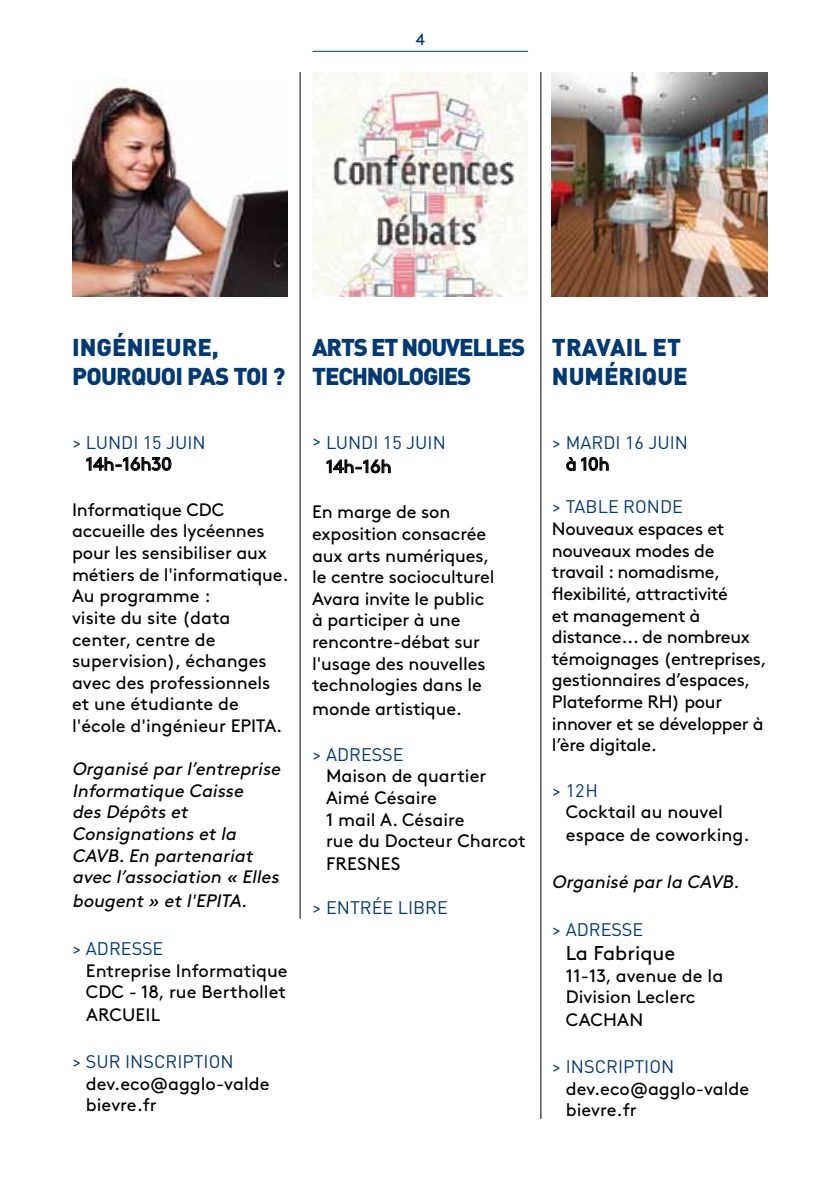
<style>
.page{position:relative;width:840px;height:1191px;background:#fff}
.page>*{position:absolute;margin:0;border:0;box-sizing:border-box;transform-origin:0 0}
.t1{font:900 24px/28.8px "DIN";letter-spacing:-.05em;color:#003974}
.t2{font:900 24px/28.8px "DIN";letter-spacing:-.03em;color:#003974}
.t3{font:900 24px/28.8px "DIN";color:#003974}
.t4{font:20px "Brown Std";color:#000}
.t5{font:18px/21.6px "Brown Std";letter-spacing:-.01em;color:#000}
.t6{font:italic 18px/21.6px "Brown Std";color:#000}
.t7{font:18px "DIN";color:#003974}
.t8{font:16px "Brown Std";color:#003974}
</style>
<div class="page">
<hr style="left:299px;top:72px;width:1px;height:846px;background:#000">
<img style="left:72px;top:78px;width:215px;height:218px">
<img style="left:551px;top:72px;width:216px;height:224px">
<hr style="left:540px;top:72px;width:1px;height:1047px;background:#000">
<img style="left:312px;top:72px;width:215px;height:224px">
<svg style="left:86px;top:457px;width:86px;height:14px"></svg>
<svg style="left:566px;top:457px;width:43px;height:14px"></svg>
<svg style="left:326px;top:459px;width:65px;height:15px"></svg>
<hr style="left:312px;top:51px;width:215px;height:1px;background:#003974">
<p class="t8" style="left:415px;top:30px;width:11px">4</p>
<h1 class="t2" style="left:72px;top:332px;width:215px">INGÉNIEURE,<br>POURQUOI PAS TOI ?</h1>
<p class="t7" style="left:72px;top:431px;width:135px">&gt; LUNDI 15 JUIN</p>
<p class="t5" style="left:86px;top:453px;width:87px">14h-16h30</p>
<p class="t5" style="left:72px;top:499px;width:218px">I nformatique CDC accueille des lycéennes pour les sensibiliser aux métiers de l'informatique.<br>Au programme :<br>visite du site (data center, centre de supervision), échanges avec des professionnels et une étudiante de l'école d'ingénieur EPITA.</p>
<p class="t6" style="left:72px;top:758px;width:213px">Organisé parl’entreprise -I nformatique Caisse des Dépôts et<br>Consignations et la<br>CAVB.En partenariat avec l’association « Elles</p>
<p class="t6" style="left:72px;top:890px;width:180px">bougent » et l'EPITA.</p>
<p class="t7" style="left:72px;top:937px;width:90px">&gt; ADRESSE</p>
<p class="t5" style="left:86px;top:959px;width:203px;line-height:22.2px;text-align:justify">Entreprise I nformatique CDC - 18, rue Berthollet Arc</p>
<p class="t5" style="left:122px;top:1004px;width:35px">ueil</p>
<p class="t7" style="left:72px;top:1050px;width:159px">&gt; SU R INSCRI PTION</p>
<p class="t5" style="left:86px;top:1072px;width:193px">dev.eco@agglo-valde&shy;bievre.fr</p>
<h1 class="t1" style="left:312px;top:332px;width:215px">ARTS ET NOUVELLES<br>TECHNOLOGIES</h1>
<p class="t7" style="left:312px;top:431px;width:135px">&gt; LUNDI 15 JUIN</p>
<p class="t5" style="left:326px;top:456px;width:67px">14h-16h</p>
<p class="t5" style="left:312px;top:501px;width:184px">En marge de son exposition consacrée aux arts numériques, le centre socioculturel<br>Avara invite le public à participer à une rencontre-débat sur l'usage des nouvelles technologies dans le</p>
<p class="t5" style="left:312px;top:698px;width:151px">monde artistique.</p>
<p class="t7" style="left:312px;top:743px;width:90px">&gt; ADRESSE</p>
<p class="t5" style="left:326px;top:765px;width:201px">Maison de quartier<br>Aimé Césaire<br>1 mail A. Césaire<br>rue du -Docteur Charcot<br>Fresnes</p>
<p class="t7" style="left:312px;top:896px;width:134px">&gt; ENTRÉE LI BRE</p>
<h1 class="t3" style="left:551px;top:332px;width:137px">TRAVAIL ET<br>NUMÉRIQUE</h1>
<p class="t7" style="left:551px;top:431px;width:137px">&gt; MARDI 16 JUIN</p>
<p class="t5" style="left:565px;top:453px;width:45px">à 10h</p>
<p class="t7" style="left:551px;top:496px;width:132px">&gt; TABLE RONDE</p>
<p class="t5" style="left:551px;top:518px;width:216px">N ouveaux espaces et nouveaux modes de travail : nomadisme, flexibilité, attractivité<br>et management à distance... de nombreux témoignages (entreprises, gestionnaires d’espaces,<br>Plateforme RH) pour innover et se développer à l’ère digitale.</p>
<p class="t7" style="left:551px;top:779px;width:47px">&gt; 12H</p>
<p class="t5" style="left:565px;top:801px;width:185px;line-height:22.8px">Cocktail au nouvel espace de coworking.</p>
<p class="t6" style="left:551px;top:871px;width:192px">Organisé parla CAVB.</p>
<p class="t7" style="left:551px;top:918px;width:90px">&gt; ADRESSE</p>
<p class="t4" style="left:565px;top:941px;width:111px">La Fabrique</p>
<p class="t5" style="left:565px;top:964px;width:159px;line-height:22.2px">11-13, avenue de la -Division Leclerc<br>Cachan</p>
<p class="t7" style="left:551px;top:1055px;width:120px">&gt; INSCRI PTION</p>
<p class="t5" style="left:565px;top:1077px;width:185px">dev.eco@agglo-valde bievre.fr</p>
</div>
